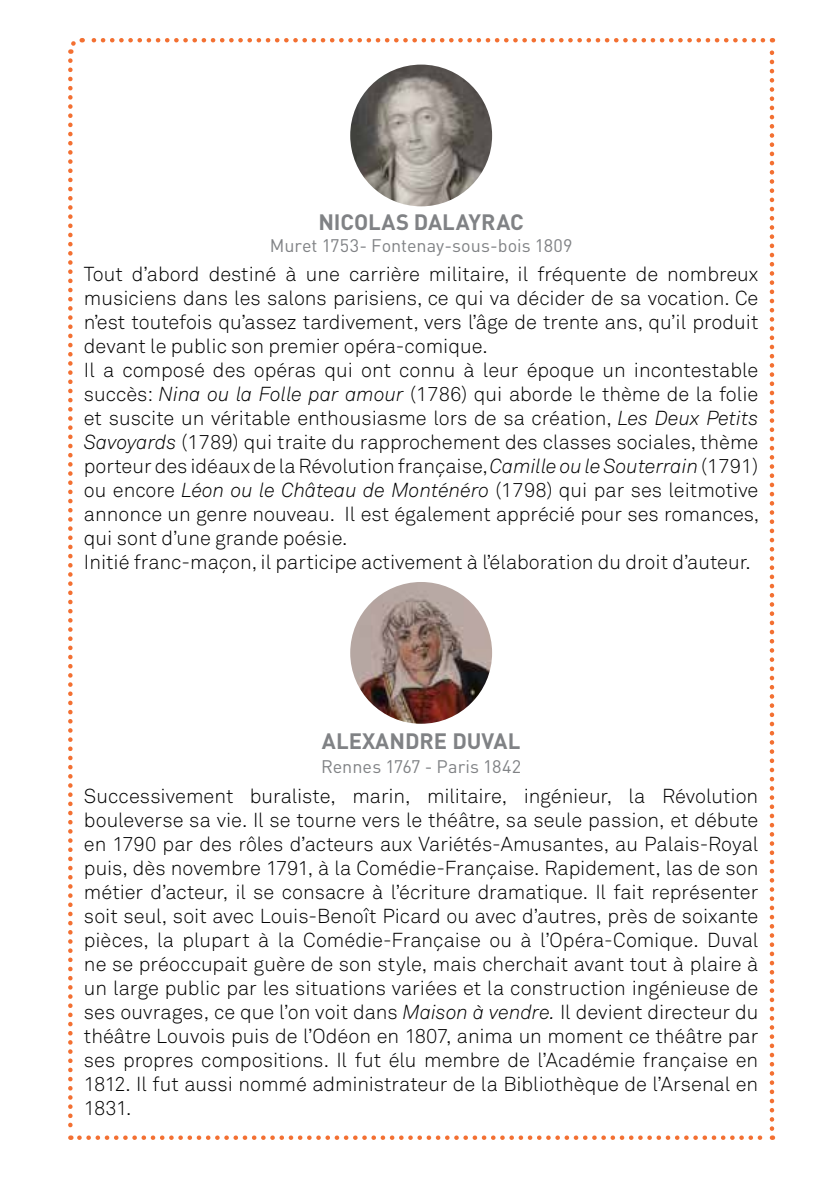
<style>
.page{position:relative;width:840px;height:1191px;background:#fff}
.page>*{position:absolute;margin:0;border:0;box-sizing:border-box;transform-origin:0 0}
.t1{font:700 22px "DIN";letter-spacing:.01em;color:#808285}
.t2{font:300 20px/24px "Akkurat";color:#000}
.t3{font:18px "DIN";color:#808285}
.s1{font-style:italic}
</style>
<div class="page">
<img style="left:350px;top:582px;width:142px;height:141px;border-radius:71px">
<svg style="left:68px;top:61px;width:5px;height:1079px"></svg>
<svg style="left:79px;top:1135px;width:693px;height:5px"></svg>
<svg style="left:769px;top:38px;width:4px;height:1090px"></svg>
<svg style="left:68px;top:38px;width:694px;height:16px"></svg>
<img style="left:350px;top:65px;width:142px;height:141px;border-radius:71px">
<p class="t1" style="left:318px;top:207px;width:207px">NICOLAS DALAYRAC</p>
<p class="t3" style="left:269px;top:234px;width:304px">Muret 1753- Fontenay-sous-bois 1809</p>
<p class="t2" style="left:84px;top:262px;width:676px">Tout d’abord destiné à une carrière militaire, il fréquente de nombreux musiciens dans les salons parisiens, ce qui va décider de sa vocation. Ce n’est toutefois qu’assez tardivement, vers l’âge de trente ans, qu’il produit devant le public son premier opéra-comique.<br>Il a composé des opéras qui ont connu à leur époque un incontestable succès: <span class="s1">Nina ou la Folle par amour</span> (1786) qui aborde le thème de la folie et suscite un véritable enthousiasme lors de sa création, <span class="s1">Les Deux Petits Savoyards</span> (1789) qui traite du rapprochement des classes sociales, thème porteur des idéaux de la Révolution française, <span class="s1">Camille ou le Souterrain</span> (1791) ou encore <span class="s1">Léon ou le Château de Monténéro</span> (1798) qui par ses leitmotive annonce un genre nouveau. Il est également apprécié pour ses romances, qui sont d’une grande poésie.<br>Initié franc-maçon, il participe activement à l’élaboration du droit d’auteur.</p>
<p class="t1" style="left:322px;top:727px;width:194px">ALEXANDRE DUVAL</p>
<p class="t3" style="left:321px;top:755px;width:201px">Rennes 1767 - Paris 1842</p>
<p class="t2" style="left:84px;top:783px;width:675px;text-align:justify">Successivement buraliste, marin, militaire, ingénieur, la Révolution bouleverse sa vie. Il se tourne vers le théâtre, sa seule passion, et débute en 1790 par des rôles d’acteurs aux Variétés-Amusantes, au Palais-Royal puis, dès novembre 1791, à la Comédie-Française. Rapidement, las de son métier d’acteur, il se consacre à l’écriture dramatique. Il fait représenter soit seul, soit avec Louis-Benoît Picard ou avec d’autres, près de soixante pièces, la plupart à la Comédie-Française ou à l’Opéra-Comique. Duval ne se préoccupait guère de son style, mais cherchait avant tout à plaire à un large public par les situations variées et la construction ingénieuse de ses ouvrages, ce que l’on voit dans <span class="s1">Maison à vendre.</span> Il devient directeur du théâtre Louvois puis de l’Odéon en 1807, anima un moment ce théâtre par ses propres compositions. Il fut élu membre de l’Académie française en 1812. Il fut aussi nommé administrateur de la Bibliothèque de l’Arsenal en 1831.</p>
</div>
